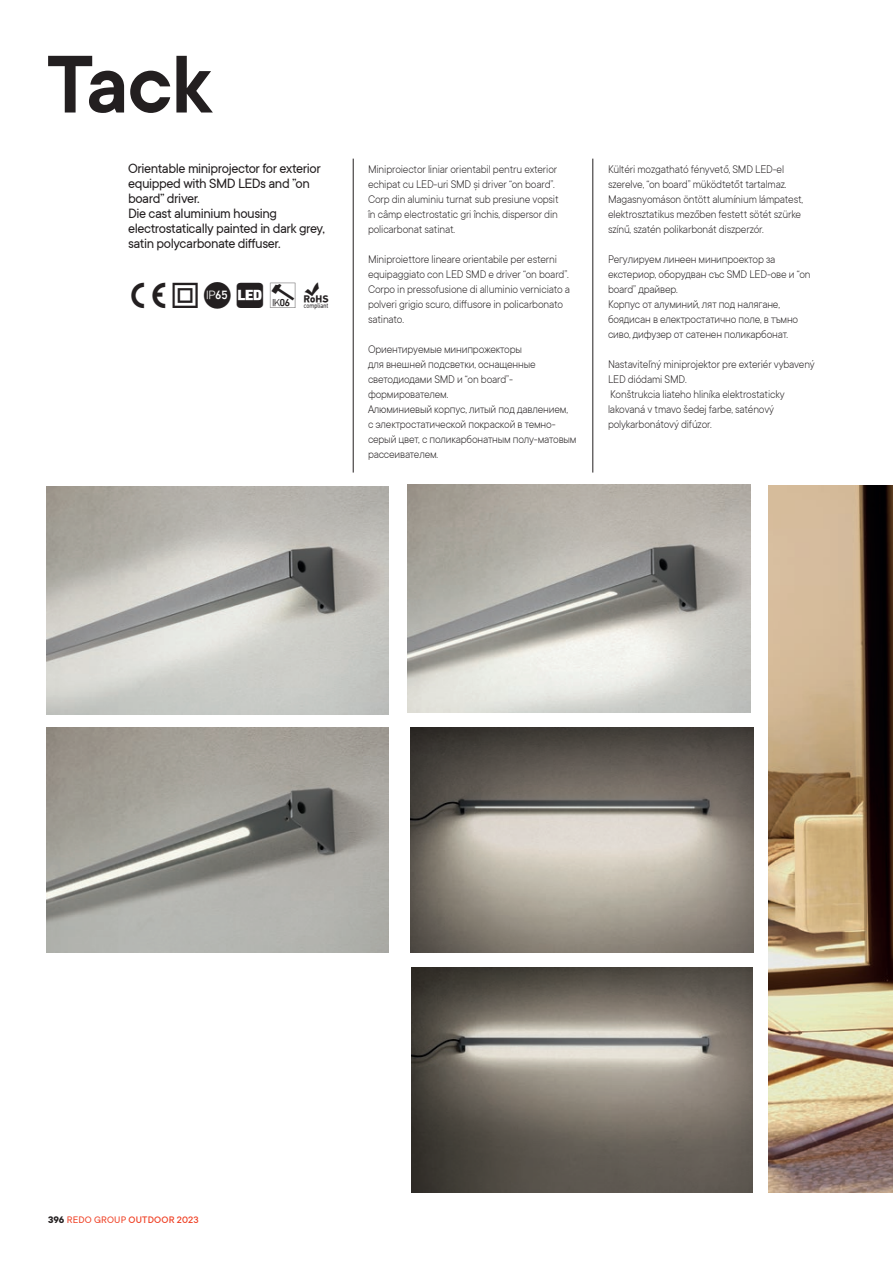
<style>
.page{position:relative;width:893px;height:1263px;background:#fff}
.page>*{position:absolute;margin:0;border:0;box-sizing:border-box;transform-origin:0 0}
.t1{font:600 90px "TT Commons";color:#231f20}
.t2{font:15px/15px "TT Commons";letter-spacing:-.03em;color:#231f20}
.t3{font:300 12px/15px "TT Commons";letter-spacing:-.015em;color:#231f20;scale:.96 1}
.t4{font:500 10.5px "TT Commons";letter-spacing:.015em;color:#ef3e22}
.s1{font-weight:700;color:#231f20}
.s2{font-weight:400}
</style>
<div class="page">
<img style="left:768px;top:485px;width:125px;height:707px">
<img style="left:411px;top:728px;width:342px;height:225px">
<img style="left:412px;top:968px;width:341px;height:225px">
<img style="left:47px;top:728px;width:342px;height:225px">
<img style="left:47px;top:486px;width:342px;height:228px">
<img style="left:408px;top:485px;width:342px;height:228px">
<hr style="left:353px;top:159px;width:1px;height:313px;background:#231f20">
<hr style="left:593px;top:159px;width:1px;height:313px;background:#231f20">
<h1 class="t1" style="left:47px;top:35px;width:167px">Tack</h1>
<p class="t2" style="left:128px;top:161px;width:198px">Orientable miniprojector for exterior equipped with SMD LEDs and ”on board” driver.<br>Die cast aluminium housing electrostatically painted in dark grey, satin polycarbonate diffuser.</p>
<p class="t3" style="left:368px;top:161px;width:200px">Miniproiector liniar orientabil pentru exterior echipat cu LED-uri SMD și driver “on board”.<br>Corp din aluminiu turnat sub presiune vopsit în câmp electrostatic gri închis, dispersor din policarbonat satinat.</p>
<p class="t3" style="left:368px;top:251px;width:212px">Miniproiettore lineare orientabile per esterni equipaggiato con LED SMD e driver “on board”.<br>Corpo in pressofusione di alluminio verniciato a polveri grigio scuro, diffusore in policarbonato satinato.</p>
<p class="t3" style="left:368px;top:341px;width:219px">Ориентируемые минипрожекторы<br>для внешней подсветки, оснащенные светодиодами SMD и “on board”- формирователем.<br>Алюминиевый корпус, литый под давлением,<br>с электростатической покраской в темно&shy;серый цвет, с поликарбонатным полу-матовым рассеивателем.</p>
<p class="t3" style="left:608px;top:161px;width:205px">Kültéri mozgatható fényvető, SMD LED-el szerelve, “on board” müködtetőt tartalmaz.<br>Magasnyomáson öntött alumínium lámpatest, elektrosztatikus mezőben festett sötét szürke színű, szatén polikarbonát diszperzór.</p>
<p class="t3" style="left:608px;top:251px;width:213px">Регулируем линеен минипроектор за екстериор, оборудван със SMD LED-ове и “on board” драйвер.<br>Корпус от алуминий, лят под налягане, боядисан в електростатично поле, в тъмно сиво, дифузер от сатенен поликарбонат.</p>
<p class="t3" style="left:608px;top:356px;width:217px">Nastaviteľný miniprojektor pre exteriér vybavený LED diódami SMD.<br>Konštrukcia liateho hliníka elektrostaticky lakovaná v tmavo šedej farbe, saténový polykarbonátový difúzor.</p>
<p class="t4" style="left:48px;top:1214px;width:152px"><span class="s1">396</span> <span class="s2">REDO GROUP</span> OUTDOOR 2023</p>
</div>
